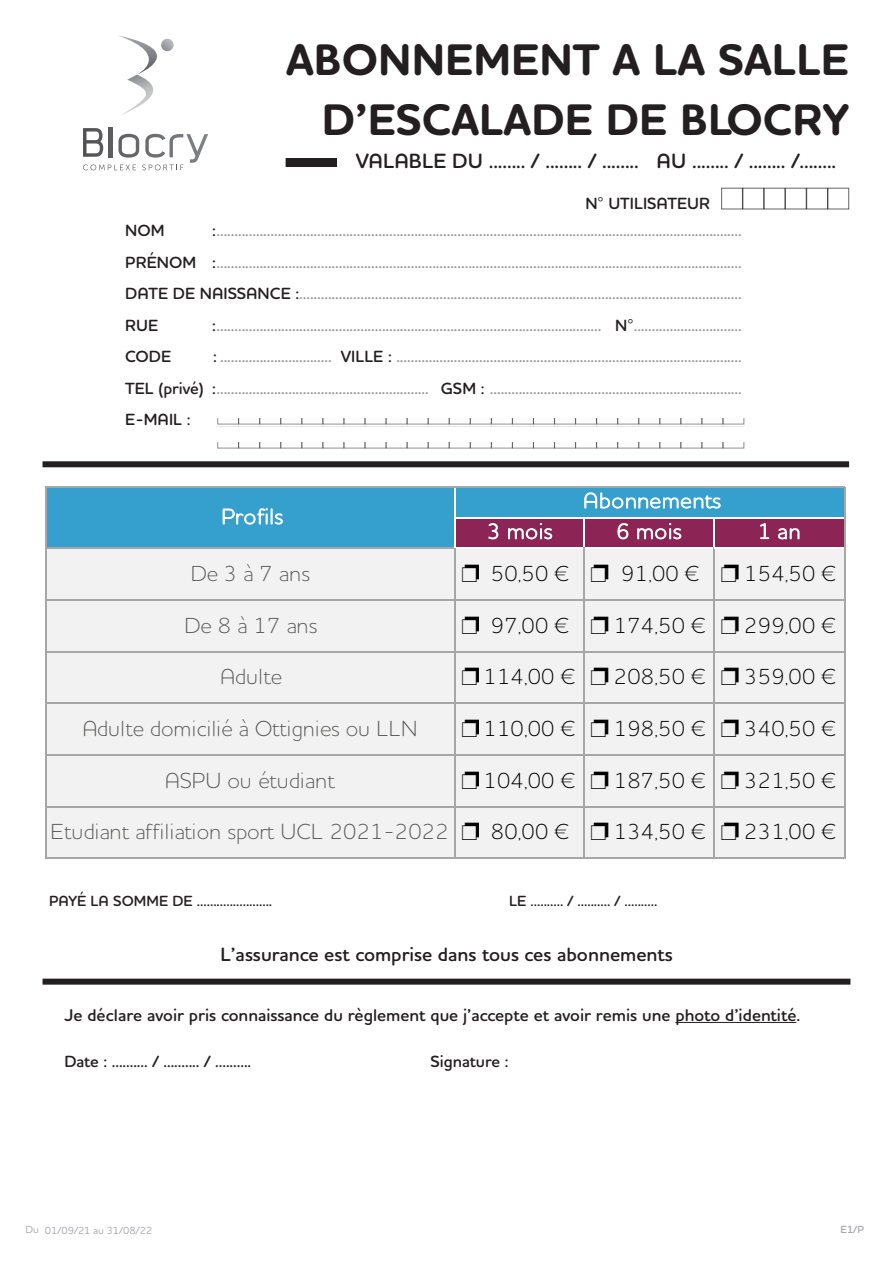
<style>
.page{position:relative;width:893px;height:1263px;background:#fff}
.page>*{position:absolute;margin:0;border:0;box-sizing:border-box;transform-origin:0 0}
.t1{font:700 45px/60px "Houschka Rounded Alt";color:#231f20;text-align:right}
.t2{font:300 22.2px "Houschka Rounded";letter-spacing:.01em;color:#575756}
.t3{font:300 22.2px "Houschka Rounded";letter-spacing:.01em;color:#000}
.t4{font:300 21.75px "Houschka Rounded";letter-spacing:.025em;color:#fff}
.t5{font:600 21px "Houschka Rounded";color:#231f20}
.t6{font:600 19.5px "Houschka Rounded";color:#231f20}
.t7{font:600 17.25px "Houschka Rounded";color:#231f20}
.t8{font:600 16.5px/31.5px "Houschka Rounded";color:#939598;text-align:justify}
.t9{font:600 16.5px "Houschka Rounded";color:#231f20}
.t10{font:600 15px "Houschka Rounded";color:#231f20}
.t11{font:500 10.5px "Houschka Rounded Alt";color:#a8a9ad}
.t12{font:600 10.5px "Houschka Rounded Alt";color:#a8a9ad}
.s1{color:#231f20}
.s2{color:#000}
</style>
<div class="page">
<hr style="left:675px;top:1022px;width:121px;height:1px;background:#231f20">
<svg style="left:118px;top:35px;width:56px;height:80px"></svg>
<svg style="left:83px;top:128px;width:125px;height:42px"></svg>
<div style="left:286px;top:158px;width:51px;height:9px;background:#231f20"></div>
<div style="left:806px;top:188px;width:22px;height:21px;border:1px solid #231f20"></div>
<div style="left:43px;top:979px;width:807px;height:6px;background:#231f20"></div>
<div style="left:43px;top:461px;width:806px;height:6px;background:#231f20"></div>
<div style="left:47px;top:487px;width:798px;height:31px;background:#35a0ce"></div>
<div style="left:47px;top:517px;width:408px;height:32px;background:#35a0ce"></div>
<div style="left:454px;top:517px;width:391px;height:32px;background:#8d2456"></div>
<div style="left:47px;top:548px;width:798px;height:311px;background:#f2f2f2"></div>
<hr style="left:47px;top:548px;width:408px;height:1px;background:#a6a6a6">
<hr style="left:454px;top:487px;width:1px;height:61px;background:#fff">
<hr style="left:455px;top:548px;width:128px;height:1px;background:#fff">
<hr style="left:583px;top:518px;width:1px;height:30px;background:#fff">
<hr style="left:584px;top:548px;width:129px;height:1px;background:#fff">
<hr style="left:713px;top:518px;width:2px;height:30px;background:#fff">
<hr style="left:46px;top:486px;width:1px;height:373px;background:#a6a6a6">
<hr style="left:454px;top:549px;width:1px;height:310px;background:#a6a6a6">
<hr style="left:844px;top:487px;width:1px;height:372px;background:#a6a6a6">
<hr style="left:583px;top:548px;width:1px;height:311px;background:#a6a6a6">
<hr style="left:713px;top:548px;width:2px;height:311px;background:#a6a6a6">
<hr style="left:47px;top:486px;width:798px;height:1px;background:#a6a6a6">
<hr style="left:455px;top:517px;width:389px;height:1px;background:#fff">
<hr style="left:715px;top:548px;width:129px;height:1px;background:#fff">
<hr style="left:47px;top:599px;width:798px;height:2px;background:#a6a6a6">
<hr style="left:47px;top:651px;width:798px;height:1px;background:#a6a6a6">
<hr style="left:47px;top:703px;width:798px;height:1px;background:#a6a6a6">
<hr style="left:47px;top:754px;width:798px;height:2px;background:#a6a6a6">
<hr style="left:47px;top:806px;width:798px;height:1px;background:#a6a6a6">
<hr style="left:47px;top:858px;width:798px;height:1px;background:#a6a6a6">
<h1 class="t1" style="left:286px;top:31px;width:564px">ABONNEMENT A LA SALLE<br>D’ESCALADE DE BLOCRY</h1>
<p class="t5" style="left:356px;top:147px;width:482px">VALABLE DU ........ / ........ / ........ AU ........ / ........ /........</p>
<p class="t9" style="left:585px;top:193px;width:126px">N° UTILISATEUR</p>
<p class="t9" style="left:125px;top:220px;width:41px">NOM</p>
<p class="t8" style="left:125px;top:215px;width:618px;text-indent:87px"><span class="s1">:</span>..................................................................................................................................................<br><span class="s1">PRÉNOM :</span>..................................................................................................................................................<br><span class="s1">DATE DE NAISSANCE :</span>...........................................................................................................................<br><span class="s1">RUE</span></p>
<p class="t8" style="left:212px;top:309px;width:531px"><span class="s1">:</span>........................................................................................................... <span class="s1">N°</span>..............................</p>
<p class="t8" style="left:125px;top:341px;width:618px;text-indent:88px"><span class="s1">:</span> ............................... <span class="s1">VILLE :</span> ................................................................................................<br><span class="s1">TEL (privé) :</span>........................................................... <span class="s1">GSM :</span> ......................................................................<br><span class="s1">E-MAIL :</span></p>
<p class="t9" style="left:125px;top:346px;width:48px">CODE</p>
<h3 class="t4" style="left:221px;top:502px;width:63px">Profils</h3>
<h3 class="t4" style="left:583px;top:486px;width:139px">Abonnements</h3>
<h3 class="t4" style="left:487px;top:517px;width:67px">3 mois</h3>
<h3 class="t4" style="left:616px;top:517px;width:67px">6 mois</h3>
<h3 class="t4" style="left:758px;top:517px;width:44px">1 an</h3>
<h2 class="t2" style="left:191px;top:559px;width:121px">De 3 à 7 ans</h2>
<h2 class="t3" style="left:461px;top:559px;width:375px">❐ 50,50 € ❐ 91,00 € ❐ 154,50 €</h2>
<h2 class="t2" style="left:185px;top:610px;width:135px">De 8 à 17 ans</h2>
<h2 class="t3" style="left:461px;top:610px;width:375px">❐ 97,00 € ❐ 174,50 € ❐ 299,00 €</h2>
<h2 class="t2" style="left:220px;top:662px;width:64px">Adulte</h2>
<h2 class="t3" style="left:461px;top:662px;width:375px">❐114,00 € ❐ 208,50 € ❐ 359,00 €</h2>
<h2 class="t2" style="left:82px;top:714px;width:337px">Adulte domicilié à Ottignies ou LLN</h2>
<h2 class="t3" style="left:461px;top:714px;width:375px">❐110,00 € ❐ 198,50 € ❐ 340,50 €</h2>
<h2 class="t2" style="left:165px;top:765px;width:171px">ASPU ou étudiant</h2>
<h2 class="t3" style="left:461px;top:765px;width:375px">❐104,00 € ❐ 187,50 € ❐ 321,50 €</h2>
<h2 class="t2" style="left:51px;top:817px;width:786px">Etudiant affiliation sport UCL 2021-2022 <span class="s2">❐ 80,00 €</span> <span class="s2">❐ 134,50 €</span> <span class="s2">❐ 231,00 €</span></h2>
<p class="t10" style="left:49px;top:891px;width:225px">PAYÉ LA SOMME DE .......................</p>
<p class="t10" style="left:509px;top:891px;width:150px">LE .......... / .......... / ..........</p>
<p class="t6" style="left:220px;top:941px;width:454px">L’assurance est comprise dans tous ces abonnements</p>
<p class="t7" style="left:64px;top:1004px;width:737px">Je déclare avoir pris connaissance du règlement que j’accepte et avoir remis une photo d’identité.</p>
<p class="t9" style="left:64px;top:1050px;width:188px">Date : .......... / .......... / ..........</p>
<p class="t9" style="left:430px;top:1050px;width:80px">Signature :</p>
<p class="t11" style="left:26px;top:1223px;width:128px">Du 01/09/21 au 31/08/22</p>
<p class="t12" style="left:840px;top:1223px;width:25px">E1/P</p>
</div>
